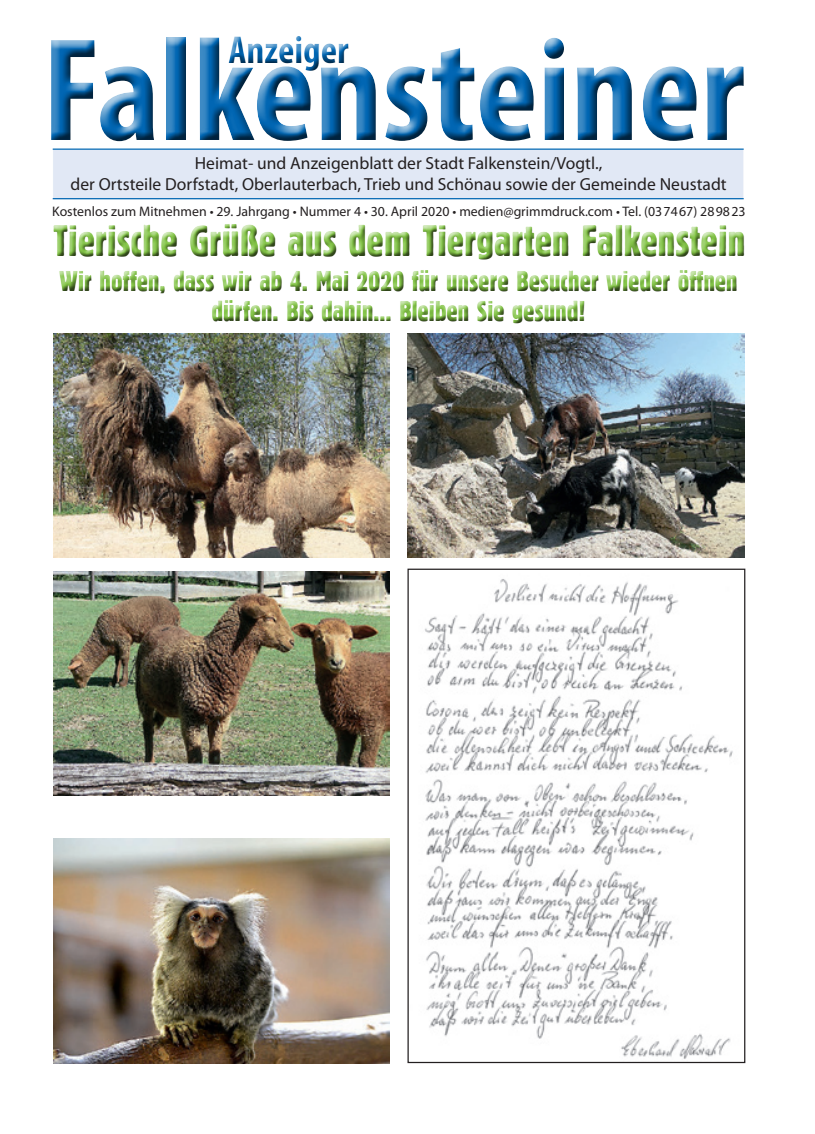
<style>
.page{position:relative;width:815px;height:1134px;background:#fff}
.page>*{position:absolute;margin:0;border:0;box-sizing:border-box;transform-origin:0 0}
.t1{font:700 condensed 148.12px "Myriad Pro";color:#0166b3}
.t2{font:45.88px "Block D Regu Extr Cond";color:#83c447}
.t3{font:700 condensed 39.25px "Myriad Pro";color:#0166b3}
.t4{font:30px/30px "Block D Regu Extr Cond";letter-spacing:-.005em;color:#83c447;text-align:center}
.t5{font:700 condensed 29.38px "Myriad Pro";color:#0166b3}
.t6{font:17.5px/21px "Myriad Pro";color:#231f20;text-align:center}
.t7{font:13.88px "Myriad Pro";color:#231f20}
</style>
<div class="page">
<div style="left:52px;top:149px;width:692px;height:51px;background:#e1e8f5;border:1px solid #fff"></div>
<hr style="left:53px;top:198px;width:691px;height:1px;background:#0166b3">
<div style="left:38px;top:21px;width:719px;height:136px;background:#0166b3;opacity:.5"></div>
<div style="left:42px;top:28px;width:709px;height:118px;background:#fff"></div>
<div style="left:44px;top:31px;width:709px;height:119px;background:#231f20;opacity:.75"></div>
<img style="left:53px;top:839px;width:337px;height:224px">
<img style="left:53px;top:571px;width:337px;height:224px">
<img style="left:407px;top:334px;width:337px;height:224px">
<img style="left:53px;top:333px;width:337px;height:224px">
<div style="left:49px;top:222px;width:701px;height:43px;background:#231f20;opacity:.75"></div>
<div style="left:58px;top:267px;width:685px;height:61px;background:#231f20;opacity:.75"></div>
<img style="left:424px;top:579px;width:309px;height:480px">
<h3 class="t3" style="left:229px;top:25px;width:122px">Anzeiger</h3>
<h1 class="t1" style="left:43px;top:-2px;width:703px">Falkensteiner</h1>
<p class="t6" style="left:70px;top:152px;width:658px">Heimat- und Anzeigenblatt der Stadt Falkenstein/Vogtl.,<br>der Ortsteile Dorfstadt, Oberlauterbach, Trieb und Schönau sowie der Gemeinde Neustadt</p>
<h2 class="t2" style="left:53px;top:217px;width:694px">Tierische Grüße aus dem Tiergarten Falkenstein</h2>
<h3 class="t4" style="left:60px;top:266px;width:680px">Wir hoffen, dass wir ab 4. Mai 2020 für unsere Besucher wieder öffnen dürfen. Bis dahin... Bleiben Sie gesund!</h3>
<h3 class="t5" style="left:346px;top:52px;width:141px">Falkensteiner</h3>
<p class="t7" style="left:52px;top:203px;width:695px">Kostenlos zum Mitnehmen • 29. Jahrgang • Nummer 4 • 30. April 2020 • medien@grimmdruck.com • Tel. (037467) 289823</p>
</div>
